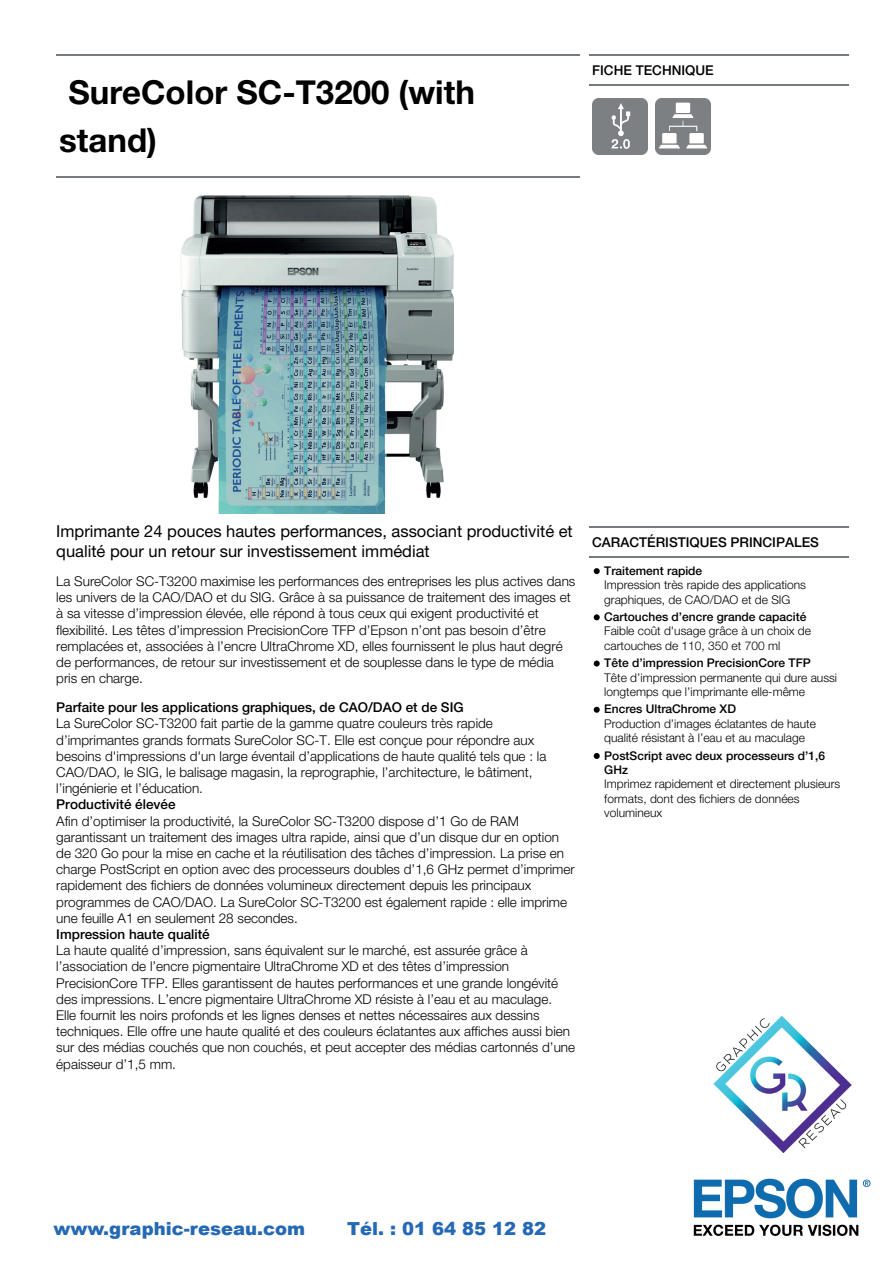
<style>
.page{position:relative;width:893px;height:1263px;background:#fff}
.page>*{position:absolute;margin:0;border:0;box-sizing:border-box;transform-origin:0 0}
.t1{font:700 33px/47.5px "Helvetica Neue";color:#000001}
.t2{font:900 18px "Arial";color:#2569b4}
.t3{font:16.5px/19.8px "Helvetica Neue";color:#000001}
.t4{font:300 13.5px/16.2px "Helvetica Neue";color:#000001}
.t5{font:500 13.5px "Helvetica Neue";color:#000001}
.t6{font:300 12px/14.4px "Helvetica Neue";color:#000001}
.t7{font:500 12px/14.4px "Helvetica Neue";color:#000001}
</style>
<div class="page">
<img style="left:713px;top:1015px;width:139px;height:138px">
<hr style="left:56px;top:54px;width:523px;height:2px;background:#757a7e">
<hr style="left:56px;top:176px;width:523px;height:2px;background:#757a7e">
<img style="left:181px;top:195px;width:273px;height:318px">
<hr style="left:589px;top:54px;width:260px;height:2px;background:#757a7e">
<hr style="left:589px;top:84px;width:260px;height:1px;background:#757a7e">
<img style="left:592px;top:99px;width:56px;height:55px">
<img style="left:655px;top:99px;width:56px;height:55px">
<hr style="left:589px;top:526px;width:260px;height:1px;background:#757a7e">
<hr style="left:589px;top:556px;width:260px;height:1px;background:#757a7e">
<svg style="left:594px;top:568px;width:6px;height:6px"></svg>
<svg style="left:594px;top:614px;width:6px;height:6px"></svg>
<svg style="left:594px;top:660px;width:6px;height:6px"></svg>
<svg style="left:594px;top:707px;width:6px;height:6px"></svg>
<svg style="left:594px;top:753px;width:6px;height:6px"></svg>
<img style="left:693px;top:1178px;width:178px;height:58px">
<h1 class="t1" style="left:59px;top:68px;width:417px">SureColor SC-T3200 (with stand)</h1>
<p class="t5" style="left:592px;top:62px;width:123px">FICHE TECHNIQUE</p>
<p class="t3" style="left:56px;top:521px;width:518px">Imprimante 24 pouces hautes performances, associant productivité et qualité pour un retour sur investissement immédiat</p>
<p class="t4" style="left:56px;top:573px;width:521px">La SureColor SC-T3200 maximise les performances des entreprises les plus actives dans les univers de la CAO/DAO et du SIG. Grâce à sa puissance de traitement des images et à sa vitesse d’impression élevée, elle répond à tous ceux qui exigent productivité et flexibilité. Les têtes d’impression PrecisionCore TFP d’Epson n’ont pas besoin d’être remplacées et, associées à l’encre UltraChrome XD, elles fournissent le plus haut degré de performances, de retour sur investissement et de souplesse dans le type de média pris en charge.</p>
<p class="t5" style="left:56px;top:699px;width:409px">Parfaite pour les applications graphiques, de CAO/DAO et de SIG</p>
<p class="t4" style="left:56px;top:715px;width:492px">La SureColor SC-T3200 fait partie de la gamme quatre couleurs très rapide d’imprimantes grands formats SureColor SC-T. Elle est conçue pour répondre aux besoins d'impressions d'un large éventail d’applications de haute qualité tels que : la CAO/DAO, le SIG, le balisage magasin, la reprographie, l’architecture, le bâtiment, l’ingénierie et l’éducation.</p>
<p class="t5" style="left:56px;top:796px;width:121px">Productivité élevée</p>
<p class="t4" style="left:56px;top:812px;width:520px">Afin d’optimiser la productivité, la SureColor SC-T3200 dispose d’1 Go de RAM garantissant un traitement des images ultra rapide, ainsi que d’un disque dur en option de 320 Go pour la mise en cache et la réutilisation des tâches d’impression. La prise en charge PostScript en option avec des processeurs doubles d’1,6 GHz permet d’imprimer rapidement des fichiers de données volumineux directement depuis les principaux programmes de CAO/DAO. La SureColor SC-T3200 est également rapide : elle imprime une feuille A1 en seulement 28 secondes.</p>
<p class="t5" style="left:56px;top:926px;width:155px">Impression haute qualité</p>
<p class="t4" style="left:56px;top:942px;width:520px">La haute qualité d’impression, sans équivalent sur le marché, est assurée grâce à l’association de l’encre pigmentaire UltraChrome XD et des têtes d’impression PrecisionCore TFP. Elles garantissent de hautes performances et une grande longévité des impressions. L’encre pigmentaire UltraChrome XD résiste à l’eau et au maculage.<br>Elle fournit les noirs profonds et les lignes denses et nettes nécessaires aux dessins techniques. Elle offre une haute qualité et des couleurs éclatantes aux affiches aussi bien sur des médias couchés que non couchés, et peut accepter des médias cartonnés d’une épaisseur d’1,5 mm.</p>
<p class="t5" style="left:592px;top:534px;width:228px">CARACTÉRISTIQUES PRINCIPALES</p>
<p class="t7" style="left:604px;top:563px;width:100px">Traitement rapide</p>
<p class="t6" style="left:604px;top:577px;width:203px">Impression très rapide des applications graphiques, de CAO/DAO et de SIG</p>
<p class="t7" style="left:604px;top:609px;width:204px">Cartouches d’encre grande capacité</p>
<p class="t6" style="left:604px;top:624px;width:208px">Faible coût d'usage grâce à un choix de cartouches de 110, 350 et 700 ml</p>
<p class="t7" style="left:604px;top:655px;width:208px">Tête d’impression PrecisionCore TFP</p>
<p class="t6" style="left:604px;top:670px;width:234px">Tête d’impression permanente qui dure aussi longtemps que l’imprimante elle-même</p>
<p class="t7" style="left:604px;top:702px;width:133px">Encres UltraChrome XD</p>
<p class="t6" style="left:604px;top:716px;width:213px">Production d’images éclatantes de haute qualité résistant à l’eau et au maculage</p>
<p class="t7" style="left:604px;top:748px;width:222px">PostScript avec deux processeurs d’1,6<br>GHz</p>
<p class="t6" style="left:604px;top:777px;width:238px">Imprimez rapidement et directement plusieurs formats, dont des fichiers de données volumineux</p>
<h2 class="t2" style="left:54px;top:1216px;width:253px">www.graphic-reseau.com</h2>
<h2 class="t2" style="left:347px;top:1216px;width:201px">Tél. : 01 64 85 12 82</h2>
</div>
